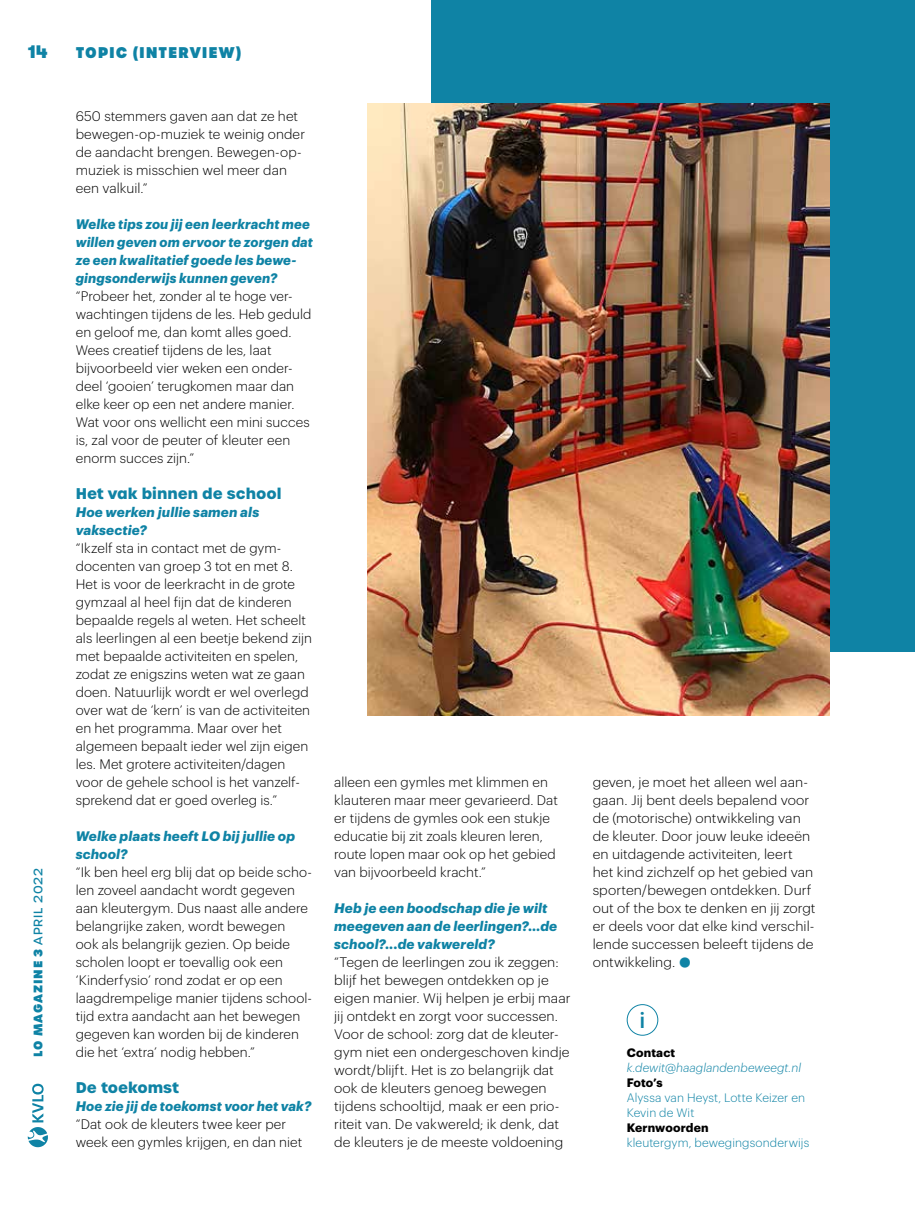
<style>
.page{position:relative;width:915px;height:1212px;background:#fff}
.page>*{position:absolute;margin:0;border:0;box-sizing:border-box;transform-origin:0 0}
.t1{font:31.5px "Graphik Super";color:#0f83a5}
.t2{font:500 21.6px "Graphik";color:#0f83a5}
.t3{font:900 18px "GT Walsheim Pro";color:#0f83a5}
.t4{font:700 15px "Urbane";color:#0f83a5}
.t5{font:800 15px "Urbane";letter-spacing:.06em;color:#0f83a5}
.t6{font:300 13.5px/18px "Graphik";letter-spacing:.01em;color:#000}
.t7{font:italic 700 13.5px/18px "Graphik";letter-spacing:.01em;color:#0f83a5}
.t8{font:300 12px/15px "Graphik";letter-spacing:.01em;color:#0f83a5}
.t9{font:italic 300 12px "Graphik";letter-spacing:.005em;color:#0f83a5}
.t10{font:700 12px "Graphik";letter-spacing:.015em;color:#000}
.t11{font:800 12px "Urbane";letter-spacing:.07em;color:#0f83a5}
.s1{font-weight:500}
</style>
<div class="page">
<div style="left:431px;top:0;width:483px;height:651px;background:#0f83a5"></div>
<img style="left:368px;top:103px;width:461px;height:612px">
<div style="left:626px;top:1004px;width:32px;height:31px;border:1px solid #0f83a5;border-radius:50%"></div>
<svg style="left:28px;top:1084px;width:20px;height:63px"></svg>
<h3 class="t3" style="left:28px;top:40px;width:22px">14</h3>
<p class="t5" style="left:76px;top:42px;width:167px">TOPIC (INTERVIEW)</p>
<p class="t11" style="left:30px;top:1057px;width:191px;rotate:-90deg">LO MAGAZINE 3 <span class="s1">APRIL 2022</span></p>
<p class="t6" style="left:76px;top:106px;width:231px">650 stemmers gaven aan dat ze het bewegen-op-muziek te weinig onder de aandacht brengen. Bewegen-op&shy;muziek is misschien wel meer dan een valkuil.”</p>
<p class="t7" style="left:76px;top:214px;width:238px">Welke tips zou jij een leerkracht mee willen geven om ervoor te zorgen dat ze een kwalitatief goede les bewe&shy;gingsonderwijs kunnen geven?</p>
<p class="t6" style="left:76px;top:286px;width:237px">“Probeer het, zonder al te hoge ver&shy;wachtingen tijdens de les. Heb geduld en geloof me, dan komt alles goed.<br>Wees creatief tijdens de les, laat bijvoorbeeld vier weken een onder&shy;deel ‘gooien’ terugkomen maar dan elke keer op een net andere manier.<br>Wat voor ons wellicht een mini succes is, zal voor de peuter of kleuter een enorm succes zijn.”</p>
<p class="t4" style="left:76px;top:483px;width:207px">Het vak binnen de school</p>
<p class="t7" style="left:76px;top:502px;width:185px">Hoe werken jullie samen als vaksectie?</p>
<p class="t6" style="left:76px;top:538px;width:238px">“Ikzelf sta in contact met de gym&shy;docenten van groep 3 tot en met 8.<br>Het is voor de leerkracht in de grote gymzaal al heel fijn dat de kinderen bepaalde regels al weten. Het scheelt als leerlingen al een beetje bekend zijn met bepaalde activiteiten en spelen, zodat ze enigszins weten wat ze gaan doen. Natuurlijk wordt er wel overlegd over wat de ‘kern’ is van de activiteiten en het programma. Maar over het algemeen bepaalt ieder wel zijn eigen les. Met grotere activiteiten/dagen voor de gehele school is het vanzelf&shy;sprekend dat er goed overleg is.”</p>
<p class="t7" style="left:76px;top:826px;width:221px">Welke plaats heeft LO bij jullie op school?</p>
<p class="t6" style="left:76px;top:862px;width:238px">“Ik ben heel erg blij dat op beide scho&shy;len zoveel aandacht wordt gegeven aan kleutergym. Dus naast alle andere belangrijke zaken, wordt bewegen<br>ook als belangrijk gezien. Op beide scholen loopt er toevallig ook een ‘Kinderfysio’ rond zodat er op een laagdrempelige manier tijdens school&shy;tijd extra aandacht aan het bewegen gegeven kan worden bij de kinderen die het ‘extra’ nodig hebben.”</p>
<p class="t4" style="left:76px;top:1077px;width:105px">De toekomst</p>
<p class="t7" style="left:76px;top:1096px;width:237px">Hoe zie jij de toekomst voor het vak?</p>
<p class="t6" style="left:76px;top:1114px;width:228px">“Dat ook de kleuters twee keer per week een gymles krijgen, en dan niet</p>
<p class="t6" style="left:334px;top:772px;width:225px">alleen een gymles met klimmen en klauteren maar meer gevarieerd. Dat er tijdens de gymles ook een stukje educatie bij zit zoals kleuren leren, route lopen maar ook op het gebied van bijvoorbeeld kracht.”</p>
<p class="t7" style="left:334px;top:898px;width:224px">Heb je een boodschap die je wilt meegeven aan de leerlingen?…de school?...de vakwereld?</p>
<p class="t6" style="left:334px;top:952px;width:238px">“Tegen de leerlingen zou ik zeggen: blijf het bewegen ontdekken op je eigen manier. Wij helpen je erbij maar jij ontdekt en zorgt voor successen.<br>Voor de school: zorg dat de kleuter&shy;gym niet een ondergeschoven kindje wordt/blijft. Het is zo belangrijk dat ook de kleuters genoeg bewegen tijdens schooltijd, maak er een prio&shy;riteit van. De vakwereld; ik denk, dat de kleuters je de meeste voldoening</p>
<p class="t6" style="left:592px;top:772px;width:224px">geven, je moet het alleen wel aan&shy;gaan. Jij bent deels bepalend voor de (motorische) ontwikkeling van de kleuter. Door jouw leuke ideeën en uitdagende activiteiten, leert het kind zichzelf op het gebied van sporten/bewegen ontdekken. Durf out of the box te denken en jij zorgt er deels voor dat elke kind verschil&shy;lende successen beleeft tijdens de ontwikkeling.</p>
<h1 class="t1" style="left:678px;top:935px;width:14px">•</h1>
<h2 class="t2" style="left:639px;top:1004px;width:7px">i</h2>
<p class="t10" style="left:626px;top:1043px;width:50px">Contact</p>
<p class="t9" style="left:626px;top:1059px;width:176px">k.dewit@haaglandenbeweegt.nl</p>
<p class="t10" style="left:626px;top:1073px;width:37px">Foto’s</p>
<p class="t8" style="left:626px;top:1089px;width:180px">Alyssa van Heyst, Lotte Keizer en<br>Kevin de Wit</p>
<p class="t10" style="left:626px;top:1118px;width:83px">Kernwoorden</p>
<p class="t8" style="left:626px;top:1134px;width:184px">kleutergym, bewegingsonderwijs</p>
</div>
